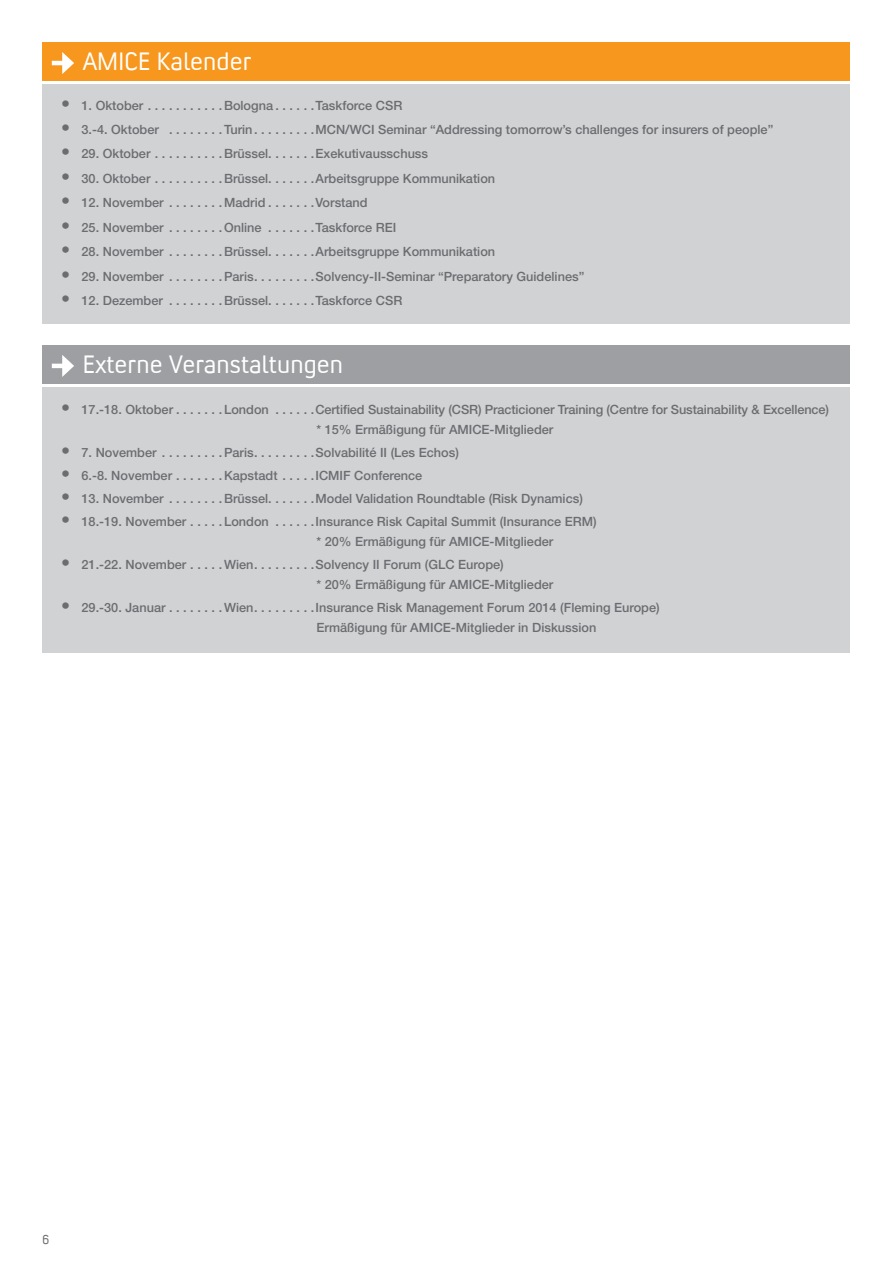
<style>
.page{position:relative;width:893px;height:1263px;background:#fff}
.page>*{position:absolute;margin:0;border:0;box-sizing:border-box;transform-origin:0 0}
.Amice_TITEL{font:25.5px "Convection";letter-spacing:.005em;color:#fff}
.t1{font:13.05px "Convection";color:#6c6d70}
.t2{font:500 12.75px/20px "Helvetica Neue LT Std";color:#6c6d70}
.s1{font-size:18px}
</style>
<div class="page">
<div style="left:43px;top:387px;width:807px;height:265px;background:#d1d2d4"></div>
<div style="left:43px;top:345px;width:807px;height:39px;background:#9d9fa2"></div>
<hr style="left:52px;top:364px;width:14px;height:4px;background:#fff">
<svg style="left:62px;top:355px;width:12px;height:22px"></svg>
<div style="left:43px;top:84px;width:807px;height:239px;background:#d1d2d4"></div>
<div style="left:43px;top:43px;width:807px;height:38px;background:#f7971d"></div>
<hr style="left:52px;top:61px;width:14px;height:4px;background:#fff">
<svg style="left:62px;top:52px;width:12px;height:22px"></svg>
<p class="Amice_TITEL" style="left:83px;top:45px;width:170px">AMICE Kalender</p>
<p class="t2" style="left:61px;top:95px;width:343px"><span class="s1">•</span> 1. Oktober . . . . . . . . . . Bologna . . . . . Taskforce CSR</p>
<p class="t2" style="left:61px;top:119px;width:714px"><span class="s1">•</span> 3.-4. Oktober . . . . . . . Turin . . . . . . . . MCN/WCI Seminar “Addressing tomorrow’s challenges for insurers of people”</p>
<p class="t2" style="left:61px;top:144px;width:368px"><span class="s1">•</span> 29. Oktober . . . . . . . . . Brüssel . . . . . . Exekutivausschuss</p>
<p class="t2" style="left:61px;top:168px;width:435px"><span class="s1">•</span> 30. Oktober . . . . . . . . . Brüssel . . . . . . Arbeitsgruppe Kommunikation</p>
<p class="t2" style="left:61px;top:193px;width:308px"><span class="s1">•</span> 12. November . . . . . . . Madrid . . . . . . Vorstand</p>
<p class="t2" style="left:61px;top:217px;width:337px"><span class="s1">•</span> 25. November . . . . . . . Online . . . . . . Taskforce REI</p>
<p class="t2" style="left:61px;top:241px;width:435px"><span class="s1">•</span> 28. November . . . . . . . Brüssel . . . . . . Arbeitsgruppe Kommunikation</p>
<p class="t2" style="left:61px;top:266px;width:525px"><span class="s1">•</span> 29. November . . . . . . . Paris . . . . . . . . Solvency-II-Seminar “Preparatory Guidelines”</p>
<p class="t2" style="left:61px;top:290px;width:343px"><span class="s1">•</span> 12. Dezember . . . . . . . Brüssel . . . . . . Taskforce CSR</p>
<p class="Amice_TITEL" style="left:83px;top:348px;width:262px">Externe Veranstaltungen</p>
<p class="t2" style="left:316px;top:399px;width:514px;text-indent:-255px"><span class="s1">•</span> 17.-18. Oktober . . . . . . London . . . . . Certified Sustainability (CSR) Practicioner Training (Centre for Sustainability &amp; Excellence) * 15% Ermäßigung für AMICE-Mitglieder</p>
<p class="t2" style="left:61px;top:442px;width:399px"><span class="s1">•</span> 7. November . . . . . . . . Paris . . . . . . . . Solvabilité II (Les Echos)</p>
<p class="t2" style="left:61px;top:465px;width:363px"><span class="s1">•</span> 6.-8. November . . . . . . Kapstadt . . . . ICMIF Conference</p>
<p class="t2" style="left:61px;top:488px;width:523px"><span class="s1">•</span> 13. November . . . . . . . Brüssel . . . . . . Model Validation Roundtable (Risk Dynamics)</p>
<p class="t2" style="left:316px;top:511px;width:282px;text-indent:-255px"><span class="s1">•</span> 18.-19. November . . . . London . . . . . Insurance Risk Capital Summit (Insurance ERM) * 20% Ermäßigung für AMICE-Mitglieder</p>
<p class="t2" style="left:316px;top:554px;width:238px;text-indent:-255px"><span class="s1">•</span> 21.-22. November . . . . Wien . . . . . . . . Solvency II Forum (GLC Europe)<br>* 20% Ermäßigung für AMICE-Mitglieder</p>
<p class="t2" style="left:316px;top:597px;width:345px;text-indent:-255px"><span class="s1">•</span> 29.-30. Januar . . . . . . . Wien . . . . . . . . Insurance Risk Management Forum 2014 (Fleming Europe)<br>Ermäßigung für AMICE-Mitglieder in Diskussion</p>
<p class="t1" style="left:43px;top:1231px;width:8px">6</p>
</div>
